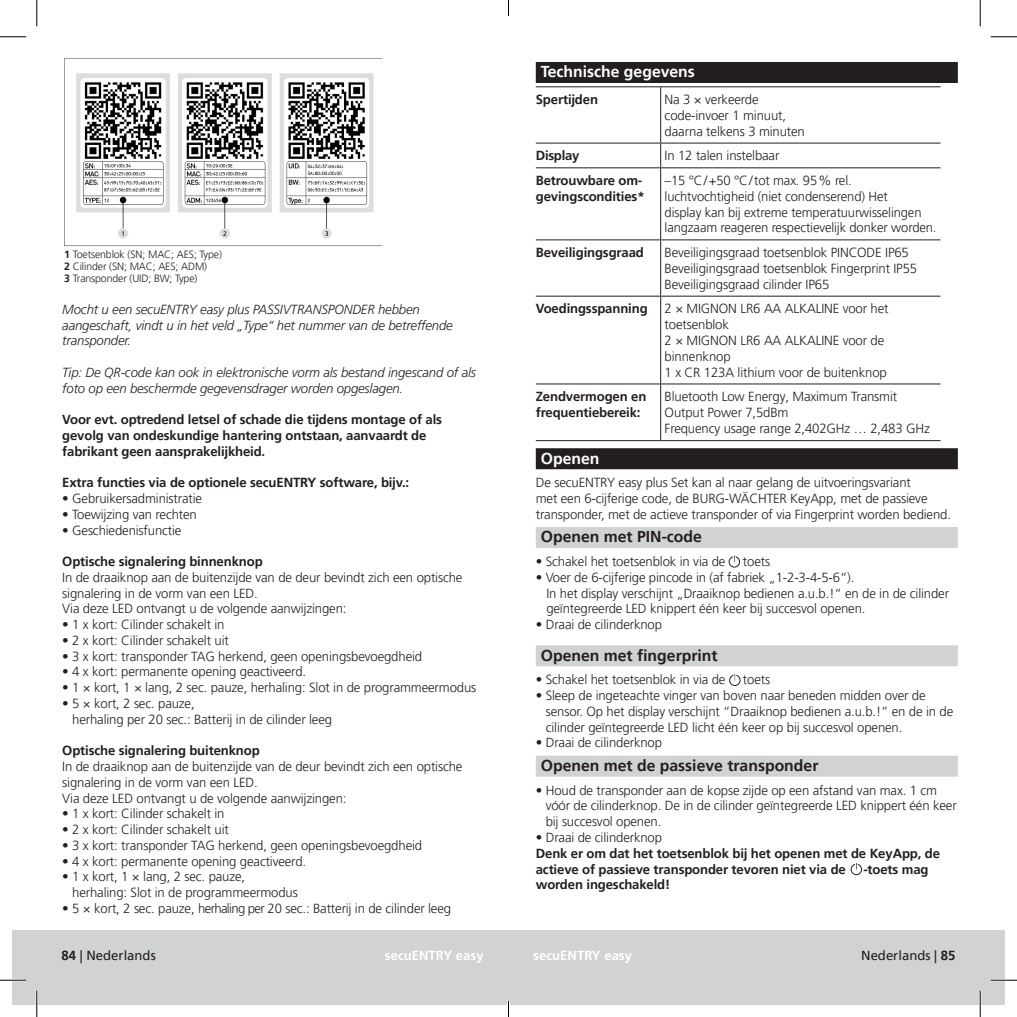
<style>
.page{position:relative;width:1017px;height:1017px;background:#fff}
.page>*{position:absolute;margin:0;border:0;box-sizing:border-box;transform-origin:0 0}
.t1{font:700 15.75px "Frutiger LT Pro";color:#231f20}
.t2{font:700 15.75px "Frutiger LT Pro";color:#fff}
.t3{font:300 13.12px/15.8px "Frutiger LT Pro";letter-spacing:-.01em;color:#231f20}
.t4{font:700 13.12px/15.8px "Frutiger LT Pro";letter-spacing:-.01em;color:#231f20}
.t5{font:italic 300 13.12px/15.8px "Frutiger LT Pro";letter-spacing:-.01em;color:#231f20}
.t6{font:13.12px "Frutiger LT Pro";color:#231f20}
.t7{font:700 13.12px "Frutiger LT Pro";color:#fff}
.t8{font:300 10.5px/12.2px "Frutiger LT Pro";letter-spacing:-.01em;color:#231f20}
.s1{font-weight:700}
</style>
<div class="page">
<div style="left:508px;top:930px;width:496px;height:74px;background:#d1d2d4"></div>
<div style="left:12px;top:930px;width:496px;height:74px;background:#d1d2d4"></div>
<div style="left:535px;top:62px;width:422px;height:21px;background:#231f20"></div>
<div style="left:535px;top:448px;width:422px;height:21px;background:#231f20"></div>
<div style="left:535px;top:527px;width:422px;height:21px;background:#d1d2d4"></div>
<div style="left:535px;top:645px;width:422px;height:21px;background:#d1d2d4"></div>
<div style="left:535px;top:755px;width:422px;height:21px;background:#d1d2d4"></div>
<hr style="left:660px;top:87px;width:1px;height:56px;background:#231f20">
<hr style="left:535px;top:143px;width:125px;height:1px;background:#231f20">
<hr style="left:660px;top:143px;width:280px;height:1px;background:#231f20">
<svg style="left:660px;top:143px;width:1px;height:24px"></svg>
<hr style="left:535px;top:167px;width:125px;height:1px;background:#231f20">
<hr style="left:660px;top:167px;width:280px;height:1px;background:#231f20">
<hr style="left:660px;top:168px;width:1px;height:71px;background:#231f20">
<hr style="left:535px;top:239px;width:125px;height:1px;background:#231f20">
<hr style="left:660px;top:239px;width:280px;height:1px;background:#231f20">
<hr style="left:660px;top:240px;width:1px;height:55px;background:#231f20">
<hr style="left:535px;top:295px;width:125px;height:1px;background:#231f20">
<hr style="left:660px;top:295px;width:280px;height:1px;background:#231f20">
<hr style="left:660px;top:296px;width:1px;height:87px;background:#231f20">
<hr style="left:535px;top:383px;width:125px;height:1px;background:#231f20">
<hr style="left:660px;top:383px;width:280px;height:1px;background:#231f20">
<hr style="left:660px;top:384px;width:1px;height:56px;background:#231f20">
<hr style="left:535px;top:440px;width:125px;height:1px;background:#231f20">
<hr style="left:660px;top:440px;width:280px;height:1px;background:#231f20">
<hr style="left:535px;top:86px;width:125px;height:1px;background:#231f20">
<hr style="left:660px;top:86px;width:280px;height:1px;background:#231f20">
<div style="left:728px;top:556px;width:11px;height:11px;border:1px solid #231f20;border-radius:50%"></div>
<div style="left:729px;top:674px;width:11px;height:11px;border:1px solid #231f20;border-radius:50%"></div>
<svg style="left:733px;top:673px;width:3px;height:7px"></svg>
<div style="left:850px;top:863px;width:11px;height:11px;border:1px solid #231f20;border-radius:50%"></div>
<img style="left:64px;top:59px;width:317px;height:188px">
<hr style="left:0;top:978px;width:26px;height:2px;background:#fff">
<hr style="left:990px;top:978px;width:26px;height:2px;background:#fff">
<hr style="left:36px;top:990px;width:2px;height:26px;background:#fff">
<hr style="left:978px;top:990px;width:2px;height:26px;background:#fff">
<svg style="left:0;top:36px;width:26px;height:1px"></svg>
<svg style="left:990px;top:36px;width:26px;height:1px"></svg>
<svg style="left:0;top:979px;width:26px;height:1px"></svg>
<svg style="left:990px;top:979px;width:26px;height:1px"></svg>
<svg style="left:36px;top:0;width:1px;height:26px"></svg>
<svg style="left:36px;top:990px;width:1px;height:26px"></svg>
<svg style="left:979px;top:0;width:1px;height:26px"></svg>
<svg style="left:979px;top:990px;width:1px;height:26px"></svg>
<svg style="left:508px;top:0;width:1px;height:16px"></svg>
<svg style="left:507px;top:1001px;width:2px;height:15px"></svg>
<p class="t8" style="left:64px;top:248px;width:159px"><span class="s1">1</span> Toetsenblok (SN; MAC; AES; Type)<br><span class="s1">2</span> Cilinder (SN; MAC; AES; ADM)<br><span class="s1">3</span> Transponder (UID; BW; Type)</p>
<p class="t5" style="left:62px;top:301px;width:392px">Mocht u een secuENTRY easy plus PASSIVTRANSPONDER hebben aangeschaft, vindt u in het veld „Type“ het nummer van de betreffende transponder.</p>
<p class="t5" style="left:62px;top:364px;width:415px">Tip: De QR-code kan ook in elektronische vorm als bestand ingescand of als foto op een beschermde gegevensdrager worden opgeslagen.</p>
<p class="t4" style="left:62px;top:411px;width:381px">Voor evt. optredend letsel of schade die tijdens montage of als gevolg van ondeskundige hantering ontstaan, aanvaardt de fabrikant geen aansprakelijkheid.</p>
<p class="t4" style="left:62px;top:474px;width:348px">Extra functies via de optionele secuENTRY software, bijv.:</p>
<p class="t3" style="left:62px;top:490px;width:141px">• Gebruikersadministratie</p>
<p class="t3" style="left:62px;top:506px;width:136px">• Toewijzing van rechten</p>
<p class="t3" style="left:62px;top:522px;width:121px">• Geschiedenisfunctie</p>
<p class="t4" style="left:62px;top:553px;width:202px">Optische signalering binnenknop</p>
<p class="t3" style="left:62px;top:569px;width:401px">In de draaiknop aan de buitenzijde van de deur bevindt zich een optische signalering in de vorm van een LED.<br>Via deze LED ontvangt u de volgende aanwijzingen:</p>
<p class="t3" style="left:62px;top:616px;width:164px">• 1 x kort: Cilinder schakelt in</p>
<p class="t3" style="left:62px;top:632px;width:168px">• 2 x kort: Cilinder schakelt uit</p>
<p class="t3" style="left:62px;top:648px;width:361px">• 3 x kort: transponder TAG herkend, geen openingsbevoegdheid</p>
<p class="t3" style="left:62px;top:663px;width:245px">• 4 x kort: permanente opening geactiveerd.</p>
<p class="t3" style="left:62px;top:679px;width:415px">• 1 × kort, 1 × lang, 2 sec. pauze, herhaling: Slot in de programmeermodus</p>
<p class="t3" style="left:72px;top:695px;width:261px;text-indent:-10px">• 5 × kort, 2 sec. pauze,<br>herhaling per 20 sec.: Batterij in de cilinder leeg</p>
<p class="t4" style="left:62px;top:742px;width:199px">Optische signalering buitenknop</p>
<p class="t3" style="left:62px;top:758px;width:401px">In de draaiknop aan de buitenzijde van de deur bevindt zich een optische signalering in de vorm van een LED.<br>Via deze LED ontvangt u de volgende aanwijzingen:</p>
<p class="t3" style="left:62px;top:805px;width:164px">• 1 x kort: Cilinder schakelt in</p>
<p class="t3" style="left:62px;top:821px;width:168px">• 2 x kort: Cilinder schakelt uit</p>
<p class="t3" style="left:62px;top:837px;width:361px">• 3 x kort: transponder TAG herkend, geen openingsbevoegdheid</p>
<p class="t3" style="left:62px;top:852px;width:245px">• 4 x kort: permanente opening geactiveerd.</p>
<p class="t3" style="left:72px;top:868px;width:227px;text-indent:-10px">• 1 x kort, 1 × lang, 2 sec. pauze, herhaling: Slot in de programmeermodus</p>
<p class="t3" style="left:62px;top:900px;width:390px">• 5 × kort, 2 sec. pauze, herhaling per 20 sec.: Batterij in de cilinder leeg</p>
<p class="t2" style="left:540px;top:62px;width:156px">Technische gegevens</p>
<p class="t4" style="left:535px;top:92px;width:64px">Spertijden</p>
<p class="t3" style="left:664px;top:92px;width:142px">Na 3 × verkeerde code-invoer 1 minuut, daarna telkens 3 minuten</p>
<p class="t4" style="left:535px;top:148px;width:45px">Display</p>
<p class="t3" style="left:664px;top:148px;width:116px">In 12 talen instelbaar</p>
<p class="t4" style="left:535px;top:173px;width:110px">Betrouwbare om&shy;gevingscondities*</p>
<p class="t3" style="left:664px;top:173px;width:273px">–15 °C/+50 °C/tot max. 95% rel. luchtvochtigheid (niet condenserend) Het<br>display kan bij extreme temperatuurwisselingen langzaam reageren respectievelijk donker worden.</p>
<p class="t4" style="left:535px;top:245px;width:110px">Beveiligingsgraad</p>
<p class="t3" style="left:664px;top:245px;width:254px">Beveiligingsgraad toetsenblok PINCODE IP65<br>Beveiligingsgraad toetsenblok Fingerprint IP55<br>Beveiligingsgraad cilinder IP65</p>
<p class="t4" style="left:535px;top:301px;width:113px">Voedingsspanning</p>
<p class="t3" style="left:664px;top:301px;width:225px">2 × MIGNON LR6 AA ALKALINE voor het toetsenblok<br>2 × MIGNON LR6 AA ALKALINE voor de binnenknop<br>1 x CR 123A lithium voor de buitenknop</p>
<p class="t4" style="left:535px;top:388px;width:112px">Zendvermogen en frequentiebereik:</p>
<p class="t3" style="left:664px;top:389px;width:266px">Bluetooth Low Energy, Maximum Transmit<br>Output Power 7,5dBm<br>Frequency usage range 2,402GHz … 2,483 GHz</p>
<p class="t2" style="left:540px;top:448px;width:60px">Openen</p>
<p class="t3" style="left:535px;top:474px;width:416px">De secuENTRY easy plus Set kan al naar gelang de uitvoeringsvariant<br>met een 6-cijferige code, de BURG-WÄCHTER KeyApp, met de passieve transponder, met de actieve transponder of via Fingerprint worden bediend.</p>
<p class="t1" style="left:540px;top:527px;width:163px">Openen met PIN-code</p>
<p class="t3" style="left:535px;top:553px;width:191px">• Schakel het toetsenblok in via de</p>
<p class="t3" style="left:742px;top:553px;width:29px">toets</p>
<p class="t3" style="left:546px;top:569px;width:404px;text-indent:-11px">• Voer de 6-cijferige pincode in (af fabriek „1-2-3-4-5-6“).<br>In het display verschijnt „Draaiknop bedienen a.u.b.!“ en de in de cilinder geïntegreerde LED knippert één keer bij succesvol openen.</p>
<p class="t3" style="left:535px;top:616px;width:128px">• Draai de cilinderknop</p>
<p class="t1" style="left:540px;top:645px;width:178px">Openen met fingerprint</p>
<p class="t3" style="left:535px;top:671px;width:191px">• Schakel het toetsenblok in via de</p>
<p class="t3" style="left:742px;top:671px;width:29px">toets</p>
<p class="t3" style="left:545px;top:687px;width:409px;text-indent:-10px">• Sleep de ingeteachte vinger van boven naar beneden midden over de sensor. Op het display verschijnt “Draaiknop bedienen a.u.b.!” en de in de cilinder geïntegreerde LED licht één keer op bij succesvol openen.</p>
<p class="t3" style="left:535px;top:734px;width:128px">• Draai de cilinderknop</p>
<p class="t1" style="left:540px;top:755px;width:279px">Openen met de passieve transponder</p>
<p class="t3" style="left:545px;top:782px;width:412px;text-indent:-10px">• Houd de transponder aan de kopse zijde op een afstand van max. 1 cm vóór de cilinderknop. De in de cilinder geïntegreerde LED knippert één keer bij succesvol openen.</p>
<p class="t3" style="left:535px;top:829px;width:128px">• Draai de cilinderknop</p>
<p class="t4" style="left:535px;top:845px;width:405px">Denk er om dat het toetsenblok bij het openen met de KeyApp, de actieve of passieve transponder tevoren niet via de</p>
<p class="t4" style="left:863px;top:860px;width:67px">-toets mag</p>
<p class="t4" style="left:535px;top:876px;width:136px">worden ingeschakeld!</p>
<p class="t6" style="left:62px;top:947px;width:96px"><span class="s1">84</span> | Nederlands</p>
<p class="t7" style="left:385px;top:947px;width:100px">secuENTRY easy</p>
<p class="t7" style="left:533px;top:947px;width:100px">secuENTRY easy</p>
<p class="t6" style="left:860px;top:947px;width:96px">Nederlands | <span class="s1">85</span></p>
</div>
